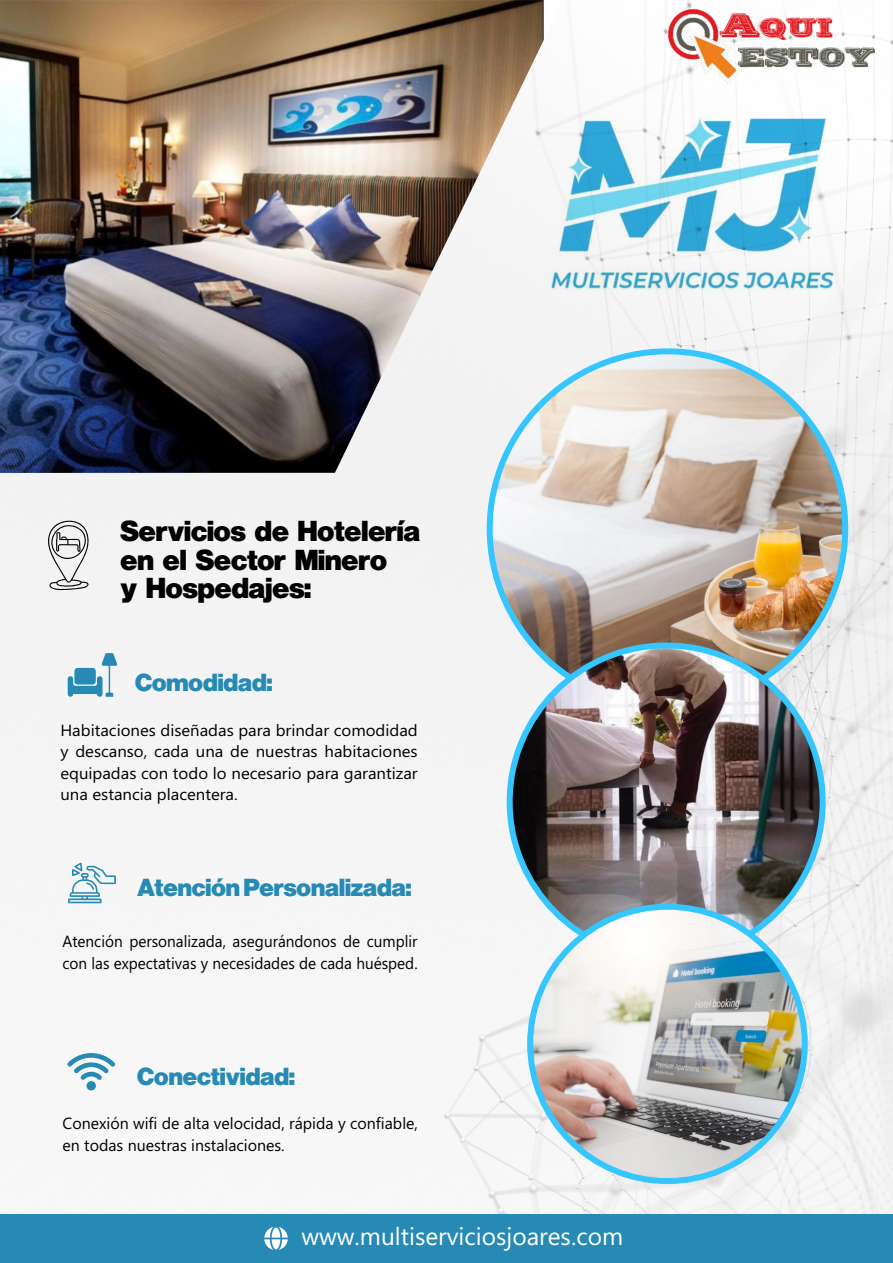
<style>
.page{position:relative;width:893px;height:1263px;background:#fff}
.page>*{position:absolute;margin:0;border:0;box-sizing:border-box;transform-origin:0 0}
.t1{font:30.3px/28.7px "Nimbus Sans Becker P Bla";color:#000}
.t2{font:25.8px "Nimbus Sans Becker P Bla";color:#268ab5}
.t3{font:24.6px "Ebrima";color:#fff}
.t4{font:16.2px/21.5px "Ebrima";color:#000;text-align:justify;scale:1.04 1}
.t5{font:16.2px/21.5px "Ebrima";color:#000;scale:.95 1}
.t6{font:16.2px/21.5px "Ebrima";color:#000}
</style>
<div class="page">
<img style="left:0;top:0;width:893px;height:1214px">
<img style="left:0;top:0;width:563px;height:473px">
<div style="left:0;top:1214px;width:893px;height:49px;background:#268ab5"></div>
<img style="left:535px;top:108px;width:305px;height:188px">
<img style="left:490px;top:351px;width:355px;height:355px;border-radius:50%">
<img style="left:510px;top:645px;width:313px;height:292px">
<img style="left:530px;top:907px;width:275px;height:274px;border-radius:50%">
<div style="left:527px;top:904px;width:281px;height:280px;border:6px solid #36c6ff;border-radius:50%"></div>
<svg style="left:68px;top:862px;width:48px;height:42px"></svg>
<svg style="left:47px;top:519px;width:43px;height:71px"></svg>
<svg style="left:67px;top:653px;width:50px;height:44px"></svg>
<svg style="left:67px;top:1053px;width:49px;height:38px"></svg>
<svg style="left:264px;top:1227px;width:24px;height:23px"></svg>
<img style="left:668px;top:9px;width:207px;height:75px">
<h1 class="t1" style="left:120px;top:517px;width:301px">Servicios de Hotelería en el Sector Minero<br>y Hospedajes:</h1>
<h2 class="t2" style="left:135px;top:670px;width:139px">Comodidad:</h2>
<p class="t4" style="left:60px;top:721px;width:345px">Habitaciones diseñadas para brindar comodidad y descanso, cada una de nuestras habitaciones equipadas con todo lo necesario para garantizar una estancia placentera.</p>
<h2 class="t2" style="left:137px;top:874px;width:276px">Atención Personalizada:</h2>
<p class="t5" style="left:63px;top:932px;width:375px">Atención personalizada, asegurándonos de cumplir con las expectativas y necesidades de cada huésped.</p>
<h2 class="t2" style="left:137px;top:1063px;width:159px">Conectividad:</h2>
<p class="t6" style="left:62px;top:1114px;width:357px">Conexión wifi de alta velocidad, rápida y confiable, en todas nuestras instalaciones.</p>
<h3 class="t3" style="left:301px;top:1227px;width:323px">www.multiserviciosjoares.com</h3>
</div>
